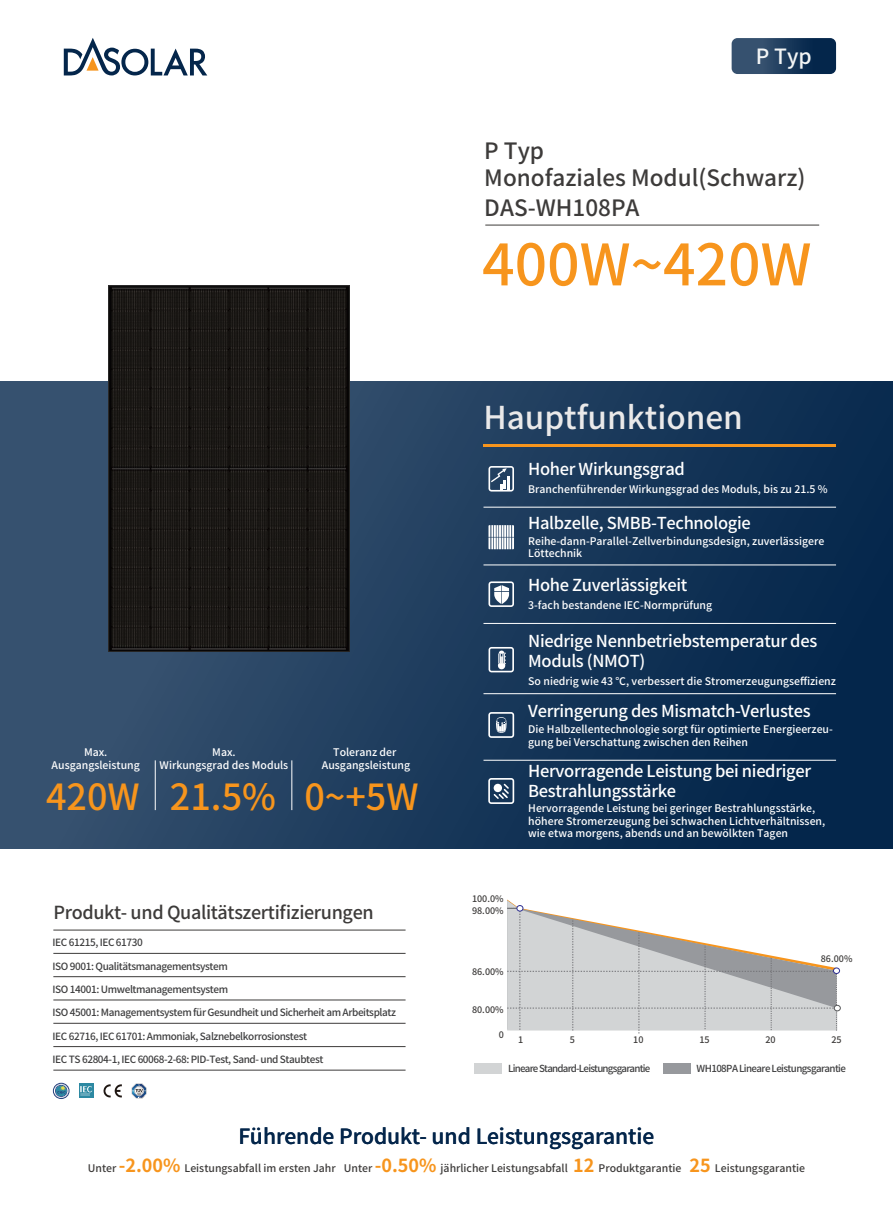
<style>
.page{position:relative;width:893px;height:1212px;background:#fff}
.page>*{position:absolute;margin:0;border:0;box-sizing:border-box;transform-origin:0 0}
.t1{font:500 57px "Source Han Sans CN";color:#f7951d}
.t2{font:500 36px "Source Han Sans CN";color:#f7951d}
.t3{font:500 31.5px "Source Han Sans CN";color:#eae9e9}
.t4{font:500 22.5px/27px "Source Han Sans CN";color:#3d3b3a}
.t5{font:500 21px "Source Han Sans CN";color:#04264b}
.t6{font:500 21px "Source Han Sans CN";color:#f3f5f5}
.t7{font:500 18px "Source Han Sans CN";letter-spacing:-.02em;color:#3d3b3a}
.t8{font:500 16.5px/19.8px "Source Han Sans CN";letter-spacing:-.02em;color:#fff}
.t9{font:500 10.5px/12.6px "Source Han Sans CN";color:#fff}
.t10{font:500 10.5px "Source Han Sans CN";color:#3d3b3a}
.t11{font:500 10.05px "Source Han Sans CN";letter-spacing:-.04em;color:#3e3e3f}
.t12{font:500 9.75px "Source Han Sans CN";letter-spacing:-.08em;color:#3e3e3f}
.t13{font:500 9.75px "Source Han Sans CN";letter-spacing:-.06em;color:#3e3e3f}
.t14{font:500 9px "Source Han Sans CN";color:#3d3b3a}
.s1{font-weight:700;font-size:18px;color:#f7951d}
</style>
<div class="page">
<div style="left:0;top:381px;width:893px;height:468px;background:linear-gradient(to right,#3a5471,#03264b)"></div>
<hr style="left:485px;top:225px;width:334px;height:1px;background:#3d3b3a">
<hr style="left:155px;top:760px;width:1px;height:50px;background:#fff">
<hr style="left:292px;top:760px;width:1px;height:50px;background:#fff">
<hr style="left:483px;top:693px;width:353px;height:1px;background:#fff">
<hr style="left:483px;top:623px;width:353px;height:1px;background:#fff">
<hr style="left:483px;top:760px;width:353px;height:1px;background:#fff">
<hr style="left:483px;top:565px;width:353px;height:1px;background:#fff">
<hr style="left:483px;top:507px;width:353px;height:1px;background:#fff">
<hr style="left:483px;top:444px;width:353px;height:3px;background:#f7951d">
<svg style="left:488px;top:466px;width:26px;height:25px"></svg>
<svg style="left:488px;top:525px;width:26px;height:24px"></svg>
<svg style="left:488px;top:581px;width:26px;height:26px"></svg>
<svg style="left:488px;top:647px;width:26px;height:25px"></svg>
<svg style="left:488px;top:712px;width:26px;height:26px"></svg>
<svg style="left:488px;top:778px;width:26px;height:26px"></svg>
<div style="left:475px;top:1063px;width:27px;height:10px;background:#d2d4d5"></div>
<div style="left:663px;top:1063px;width:27px;height:10px;background:#97999d"></div>
<svg style="left:507px;top:899px;width:333px;height:134px"></svg>
<div style="left:833px;top:968px;width:7px;height:6px;border:1px solid #2e3092;border-radius:50%"></div>
<hr style="left:53px;top:953px;width:353px;height:1px;background:#3d3b3a">
<hr style="left:53px;top:930px;width:353px;height:1px;background:#3d3b3a">
<hr style="left:53px;top:976px;width:353px;height:1px;background:#3d3b3a">
<hr style="left:53px;top:1000px;width:353px;height:1px;background:#3d3b3a">
<hr style="left:53px;top:1046px;width:353px;height:1px;background:#3d3b3a">
<hr style="left:53px;top:1023px;width:353px;height:1px;background:#3d3b3a">
<hr style="left:53px;top:1070px;width:353px;height:1px;background:#3d3b3a">
<svg style="left:64px;top:38px;width:143px;height:38px"></svg>
<svg style="left:732px;top:38px;width:104px;height:36px"></svg>
<img style="left:109px;top:285px;width:241px;height:366px">
<svg style="left:103px;top:1084px;width:19px;height:13px"></svg>
<div style="left:53px;top:1083px;width:16px;height:15px;border:1px solid #27407d;border-radius:50%"></div>
<svg style="left:55px;top:1084px;width:13px;height:14px"></svg>
<svg style="left:79px;top:1083px;width:15px;height:15px"></svg>
<svg style="left:80px;top:1084px;width:12px;height:11px"></svg>
<svg style="left:132px;top:1083px;width:14px;height:16px"></svg>
<h3 class="t6" style="left:756px;top:44px;width:57px">P Typ</h3>
<h3 class="t4" style="left:484px;top:138px;width:323px">P Typ<br>Monofaziales Modul(Schwarz)</h3>
<h3 class="t4" style="left:484px;top:195px;width:157px">DAS-WH108PA</h3>
<h1 class="t1" style="left:482px;top:232px;width:331px">400W~420W</h1>
<h3 class="t3" style="left:483px;top:399px;width:261px">Hauptfunktionen</h3>
<h3 class="t8" style="left:528px;top:459px;width:158px">Hoher Wirkungsgrad</h3>
<p class="t9" style="left:528px;top:483px;width:301px">Branchenführender Wirkungsgrad des Moduls, bis zu 21.5 %</p>
<h3 class="t8" style="left:528px;top:514px;width:224px">Halbzelle, SMBB-Technologie</h3>
<p class="t9" style="left:528px;top:535px;width:298px">Reihe-dann-Parallel-Zellverbindungsdesign, zuverlässigere<br>Löttechnik</p>
<p class="t9" style="left:52px;top:746px;width:90px;text-align:center">Max.<br>Ausgangsleistung</p>
<p class="t9" style="left:160px;top:746px;width:130px;text-align:center">Max.<br>Wirkungsgrad des Moduls</p>
<p class="t9" style="left:322px;top:746px;width:90px;text-align:center">Toleranz der<br>Ausgangsleistung</p>
<h2 class="t2" style="left:46px;top:777px;width:374px">420W 21.5% 0~+5W</h2>
<h3 class="t7" style="left:53px;top:902px;width:322px">Produkt- und Qualitätszertifizierungen</h3>
<p class="t11" style="left:53px;top:937px;width:92px">IEC 61215, IEC 61730</p>
<p class="t11" style="left:53px;top:960px;width:177px">ISO 9001: Qualitätsmanagementsystem</p>
<p class="t11" style="left:53px;top:984px;width:177px">ISO 14001: Umweltmanagementsystem</p>
<p class="t11" style="left:53px;top:1007px;width:345px">ISO 45001: Managementsystem für Gesundheit und Sicherheit am Arbeitsplatz</p>
<p class="t11" style="left:53px;top:1030px;width:256px">IEC 62716, IEC 61701: Ammoniak, Salznebelkorrosionstest</p>
<p class="t11" style="left:53px;top:1054px;width:272px">IEC TS 62804-1, IEC 60068-2-68: PID-Test, Sand- und Staubtest</p>
<h3 class="t8" style="left:528px;top:576px;width:161px">Hohe Zuverlässigkeit</h3>
<p class="t9" style="left:528px;top:599px;width:186px">3-fach bestandene IEC-Normprüfung</p>
<h3 class="t8" style="left:528px;top:631px;width:290px">Niedrige Nennbetriebstemperatur des<br>Moduls (NMOT)</h3>
<p class="t9" style="left:528px;top:675px;width:309px">So niedrig wie 43 ℃, verbessert die Stromerzeugungseffizienz</p>
<h3 class="t8" style="left:528px;top:701px;width:284px">Verringerung des Mismatch-Verlustes</h3>
<p class="t9" style="left:528px;top:723px;width:306px">Die Halbzellentechnologie sorgt für optimierte Energieerzeu&shy;gung bei Verschattung zwischen den Reihen</p>
<h3 class="t8" style="left:528px;top:762px;width:284px">Hervorragende Leistung bei niedriger<br>Bestrahlungsstärke</h3>
<p class="t9" style="left:528px;top:802px;width:299px">Hervorragende Leistung bei geringer Bestrahlungsstärke, höhere Stromerzeugung bei schwachen Lichtverhältnissen, wie etwa morgens, abends und an bewölkten Tagen</p>
<p class="t14" style="left:472px;top:894px;width:33px">100.0%</p>
<p class="t14" style="left:472px;top:905px;width:33px">98.00%</p>
<p class="t14" style="left:472px;top:967px;width:33px">86.00%</p>
<p class="t14" style="left:472px;top:1004px;width:33px">80.00%</p>
<p class="t14" style="left:499px;top:1029px;width:7px">0</p>
<p class="t14" style="left:821px;top:954px;width:33px">86.00%</p>
<p class="t14" style="left:518px;top:1034px;width:7px">1</p>
<p class="t14" style="left:570px;top:1034px;width:7px">5</p>
<p class="t14" style="left:633px;top:1034px;width:12px">10</p>
<p class="t14" style="left:699px;top:1034px;width:12px">15</p>
<p class="t14" style="left:765px;top:1034px;width:12px">20</p>
<p class="t14" style="left:831px;top:1034px;width:12px">25</p>
<p class="t12" style="left:508px;top:1063px;width:144px">Lineare Standard-Leistungsgarantie</p>
<p class="t13" style="left:697px;top:1063px;width:151px">WH108PA Lineare Leistungsgarantie</p>
<h3 class="t5" style="left:238px;top:1124px;width:417px">Führende Produkt- und Leistungsgarantie</h3>
<p class="t10" style="left:88px;top:1162px;width:719px">Unter <span class="s1">-2.00%</span> Leistungsabfall im ersten Jahr Unter <span class="s1">-0.50%</span> jährlicher Leistungsabfall <span class="s1">12</span> Produktgarantie <span class="s1">25</span> Leistungsgarantie</p>
</div>
